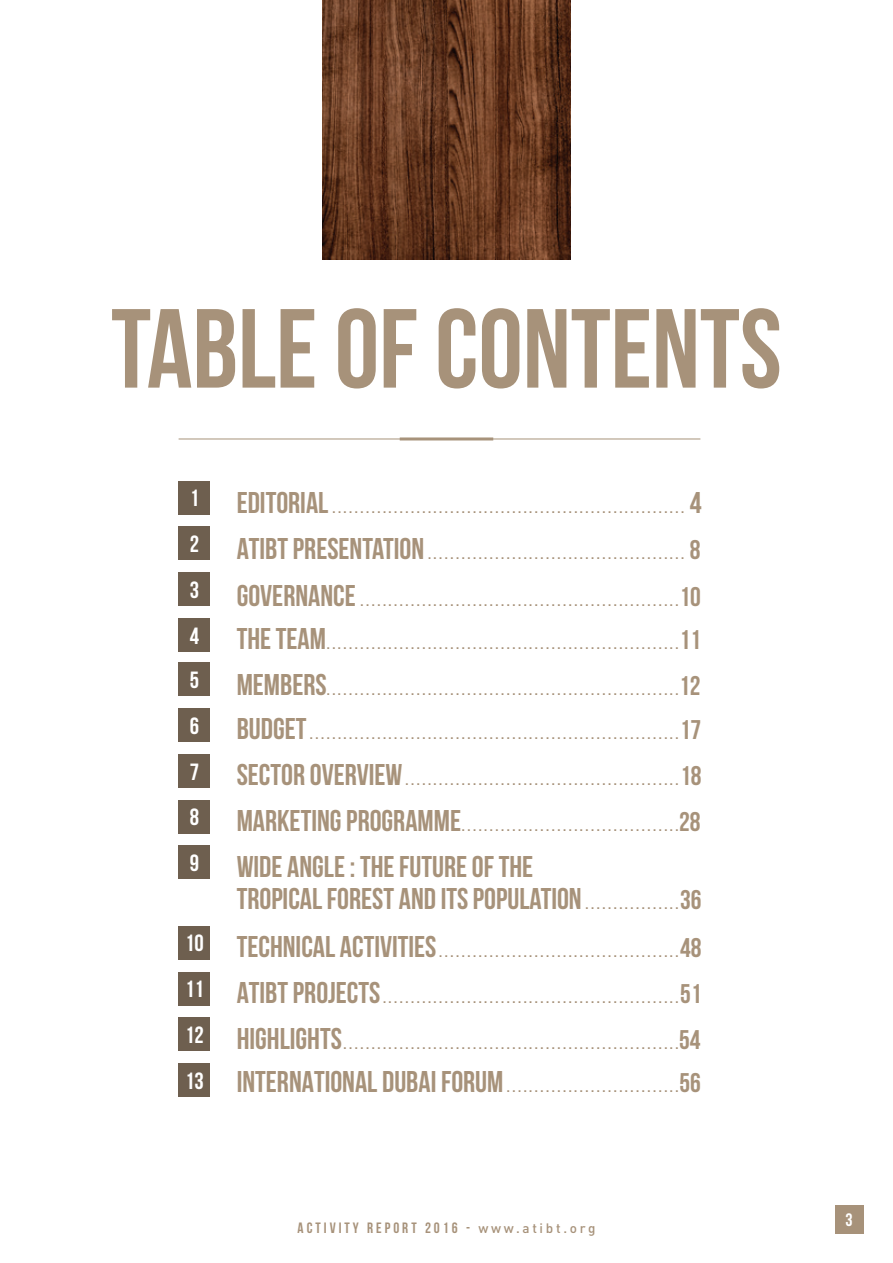
<style>
.page{position:relative;width:893px;height:1263px;background:#fff}
.page>*{position:absolute;margin:0;border:0;box-sizing:border-box;transform-origin:0 0}
.t1{font:700 112.2px "Bebas Neue";color:#a7927a}
.t2{font:700 30px/32.4px "Bebas Neue";color:#a7927a}
.t3{font:700 23.4px/45.9px "Bebas Neue";color:#fff}
.t4{font:18px "Bebas Neue";color:#fff}
.t5{font:700 16.5px "Bebas Neue";color:#a7927a}
.t6{font:700 15px "Bebas Neue";letter-spacing:.2em;color:#a7927a}
.s1{font-size:30px}
.s2{font-size:27px}
.s3{font-size:16.5px}
.s4{font-family:"DIN";font-weight:500;font-size:13.5px}
</style>
<div class="page">
<img style="left:323px;top:0;width:247px;height:259px">
<div style="left:179px;top:481px;width:31px;height:33px;background:#6e5f4f"></div>
<div style="left:179px;top:663px;width:31px;height:33px;background:#6e5f4f"></div>
<div style="left:179px;top:846px;width:31px;height:33px;background:#6e5f4f"></div>
<div style="left:179px;top:573px;width:31px;height:33px;background:#6e5f4f"></div>
<div style="left:179px;top:754px;width:31px;height:33px;background:#6e5f4f"></div>
<div style="left:179px;top:972px;width:31px;height:33px;background:#6e5f4f"></div>
<div style="left:179px;top:527px;width:31px;height:33px;background:#6e5f4f"></div>
<div style="left:179px;top:708px;width:31px;height:33px;background:#6e5f4f"></div>
<div style="left:179px;top:926px;width:31px;height:33px;background:#6e5f4f"></div>
<div style="left:179px;top:618px;width:31px;height:33px;background:#6e5f4f"></div>
<div style="left:179px;top:800px;width:31px;height:33px;background:#6e5f4f"></div>
<div style="left:179px;top:1018px;width:31px;height:33px;background:#6e5f4f"></div>
<div style="left:179px;top:1064px;width:31px;height:33px;background:#6e5f4f"></div>
<hr style="left:179px;top:439px;width:521px;height:1px;background:#a7927a">
<hr style="left:400px;top:437px;width:93px;height:3px;background:#a7927a">
<div style="left:835px;top:1205px;width:28px;height:28px;background:#a7927a"></div>
<h1 class="t1" style="left:111px;top:287px;width:672px">TABLE OF CONTENTS</h1>
<h3 class="t3" style="left:190px;top:475px;width:11px">1</h3>
<h3 class="t3" style="left:190px;top:521px;width:11px">2</h3>
<h3 class="t3" style="left:190px;top:567px;width:11px">3</h3>
<h3 class="t3" style="left:190px;top:612px;width:11px">4</h3>
<h3 class="t3" style="left:190px;top:656px;width:11px">5</h3>
<h3 class="t3" style="left:190px;top:702px;width:11px">6</h3>
<h3 class="t3" style="left:190px;top:748px;width:11px">7</h3>
<h3 class="t3" style="left:190px;top:794px;width:11px">8</h3>
<h3 class="t3" style="left:190px;top:840px;width:11px">9</h3>
<h3 class="t3" style="left:185px;top:920px;width:20px">10</h3>
<h3 class="t3" style="left:185px;top:966px;width:20px">11</h3>
<h3 class="t3" style="left:185px;top:1012px;width:20px">12<br>13</h3>
<p class="t5" style="left:237px;top:498px;width:466px"><span class="s1">EDITORIAL</span> . . . . . . . . . . . . . . . . . . . . . . . . . . . . . . . . . . . . . . . . . . . . . . . . . . . . . . . . . . . . . . . <span class="s1">4</span></p>
<p class="t5" style="left:237px;top:544px;width:465px"><span class="s1">ATIBT PRESENTATION</span> . . . . . . . . . . . . . . . . . . . . . . . . . . . . . . . . . . . . . . . . . . . . . . <span class="s2">8</span></p>
<p class="t5" style="left:237px;top:591px;width:466px"><span class="s1">GOVERNANCE</span> . . . . . . . . . . . . . . . . . . . . . . . . . . . . . . . . . . . . . . . . . . . . . . . . . . . . . . . . <span class="s2">10</span></p>
<p class="t5" style="left:237px;top:635px;width:466px"><span class="s1">THE TEAM</span> . . . . . . . . . . . . . . . . . . . . . . . . . . . . . . . . . . . . . . . . . . . . . . . . . . . . . . . . . . . . . . <span class="s2">11</span></p>
<p class="t5" style="left:237px;top:680px;width:465px"><span class="s1">MEMBERS</span> . . . . . . . . . . . . . . . . . . . . . . . . . . . . . . . . . . . . . . . . . . . . . . . . . . . . . . . . . . . . . . <span class="s2">12</span></p>
<p class="t5" style="left:237px;top:724px;width:466px"><span class="s1">BUDGET</span> . . . . . . . . . . . . . . . . . . . . . . . . . . . . . . . . . . . . . . . . . . . . . . . . . . . . . . . . . . . . . . . . . <span class="s2">17</span></p>
<p class="t5" style="left:237px;top:770px;width:466px"><span class="s1">SECTOR OVERVIEW</span> . . . . . . . . . . . . . . . . . . . . . . . . . . . . . . . . . . . . . . . . . . . . . . . . <span class="s2">18</span></p>
<p class="t5" style="left:237px;top:816px;width:465px"><span class="s1">MARKETING PROGRAMME</span> . . . . . . . . . . . . . . . . . . . . . . . . . . . . . . . . . . . . . . <span class="s2">28</span></p>
<h2 class="t2" style="left:237px;top:850px;width:466px">WIDE ANGLE : THE FUTURE OF THE<br>TROPICAL FOREST AND ITS POPULATION <span class="s3">. . . . . . . . . . . . . . . .</span> <span class="s2">36</span></h2>
<p class="t5" style="left:237px;top:942px;width:466px"><span class="s1">TECHNICAL ACTIVITIES</span> . . . . . . . . . . . . . . . . . . . . . . . . . . . . . . . . . . . . . . . . . . <span class="s2">48</span></p>
<p class="t5" style="left:237px;top:988px;width:466px"><span class="s1">ATIBT PROJECTS</span> . . . . . . . . . . . . . . . . . . . . . . . . . . . . . . . . . . . . . . . . . . . . . . . . . . . . <span class="s2">51</span></p>
<p class="t5" style="left:237px;top:1034px;width:465px"><span class="s1">HIGHLIGHTS</span> . . . . . . . . . . . . . . . . . . . . . . . . . . . . . . . . . . . . . . . . . . . . . . . . . . . . . . . . . . . <span class="s2">54</span></p>
<p class="t5" style="left:237px;top:1077px;width:466px"><span class="s1">INTERNATIONAL DUBAI FORUM</span> . . . . . . . . . . . . . . . . . . . . . . . . . . . . . . <span class="s2">56</span></p>
<p class="t6" style="left:298px;top:1220px;width:299px">ACTIVITY REPORT 2016 - <span class="s4">www.atibt.org</span></p>
<p class="t4" style="left:845px;top:1210px;width:9px">3</p>
</div>
